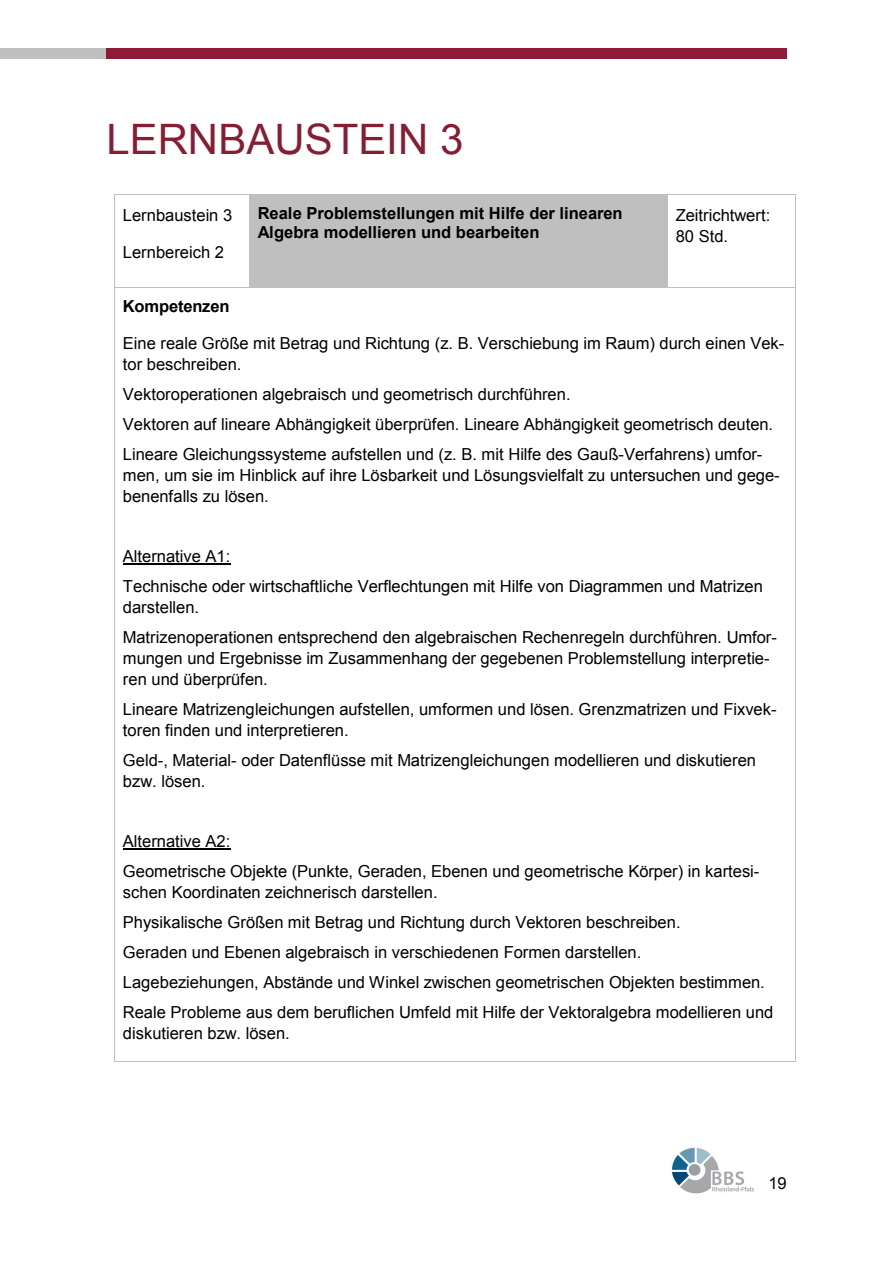
<style>
.page{position:relative;width:893px;height:1263px;background:#fff}
.page>*{position:absolute;margin:0;border:0;box-sizing:border-box;transform-origin:0 0}
.t1{font:42px "Arial";color:#871d33}
.t2{font:16.5px/21px "Arial";color:#000}
.t3{font:700 16.5px/19px "Arial";color:#000}
</style>
<div class="page">
<img style="left:671px;top:1147px;width:83px;height:47px">
<div style="left:0;top:49px;width:109px;height:10px;background:#c0c0c0"></div>
<div style="left:107px;top:49px;width:680px;height:10px;background:#8f1936"></div>
<div style="left:250px;top:195px;width:417px;height:92px;background:#bfbfbf"></div>
<hr style="left:115px;top:195px;width:134px;height:1px;background:#bfbfbf">
<hr style="left:668px;top:195px;width:127px;height:1px;background:#bfbfbf">
<hr style="left:114px;top:204px;width:1px;height:83px;background:#bfbfbf">
<hr style="left:249px;top:204px;width:1px;height:83px;background:#bfbfbf">
<hr style="left:667px;top:204px;width:1px;height:83px;background:#bfbfbf">
<hr style="left:795px;top:204px;width:1px;height:83px;background:#bfbfbf">
<hr style="left:123px;top:564px;width:107px;height:1px;background:#000">
<hr style="left:123px;top:849px;width:107px;height:1px;background:#000">
<hr style="left:115px;top:287px;width:134px;height:1px;background:#bfbfbf">
<hr style="left:250px;top:287px;width:417px;height:1px;background:#bfbfbf">
<hr style="left:668px;top:287px;width:127px;height:1px;background:#bfbfbf">
<hr style="left:114px;top:296px;width:1px;height:765px;background:#bfbfbf">
<hr style="left:115px;top:1061px;width:680px;height:1px;background:#bfbfbf">
<hr style="left:795px;top:296px;width:1px;height:765px;background:#bfbfbf">
<h5 class="t1" style="left:106px;top:112px;width:359px">LERNBAUSTEIN 3</h5>
<p class="t2" style="left:123px;top:204px;width:111px">Lernbaustein 3</p>
<p class="t2" style="left:123px;top:242px;width:103px">Lernbereich 2</p>
<p class="t3" style="left:258px;top:204px;width:366px">Reale Problemstellungen mit Hilfe der linearen<br>Algebra modellieren und bearbeiten</p>
<p class="t2" style="left:676px;top:204px;width:96px">Zeitrichtwert:<br>80 Std.</p>
<p class="t3" style="left:123px;top:297px;width:108px">Kompetenzen</p>
<p class="t2" style="left:123px;top:333px;width:663px">Eine reale Größe mit Betrag und Richtung (z. B. Verschiebung im Raum) durch einen Vek&shy;tor beschreiben.</p>
<p class="t2" style="left:123px;top:384px;width:449px">Vektoroperationen algebraisch und geometrisch durchführen.</p>
<p class="t2" style="left:123px;top:414px;width:652px">Vektoren auf lineare Abhängigkeit überprüfen. Lineare Abhängigkeit geometrisch deuten.</p>
<p class="t2" style="left:123px;top:444px;width:658px">Lineare Gleichungssysteme aufstellen und (z. B. mit Hilfe des Gauß-Verfahrens) umfor&shy;men, um sie im Hinblick auf ihre Lösbarkeit und Lösungsvielfalt zu untersuchen und gege&shy;benenfalls zu lösen.</p>
<p class="t2" style="left:123px;top:546px;width:109px">Alternative A1:</p>
<p class="t2" style="left:123px;top:576px;width:642px">Technische oder wirtschaftliche Verflechtungen mit Hilfe von Diagrammen und Matrizen darstellen.</p>
<p class="t2" style="left:123px;top:627px;width:656px">Matrizenoperationen entsprechend den algebraischen Rechenregeln durchführen. Umfor&shy;mungen und Ergebnisse im Zusammenhang der gegebenen Problemstellung interpretie&shy;ren und überprüfen.</p>
<p class="t2" style="left:123px;top:699px;width:655px">Lineare Matrizengleichungen aufstellen, umformen und lösen. Grenzmatrizen und Fixvek&shy;toren finden und interpretieren.</p>
<p class="t2" style="left:123px;top:750px;width:635px">Geld-, Material- oder Datenflüsse mit Matrizengleichungen modellieren und diskutieren bzw. lösen.</p>
<p class="t2" style="left:123px;top:831px;width:109px">Alternative A2:</p>
<p class="t2" style="left:123px;top:861px;width:638px">Geometrische Objekte (Punkte, Geraden, Ebenen und geometrische Körper) in kartesi&shy;schen Koordinaten zeichnerisch darstellen.</p>
<p class="t2" style="left:123px;top:912px;width:559px">Physikalische Größen mit Betrag und Richtung durch Vektoren beschreiben.</p>
<p class="t2" style="left:123px;top:942px;width:520px">Geraden und Ebenen algebraisch in verschiedenen Formen darstellen.</p>
<p class="t2" style="left:123px;top:972px;width:643px">Lagebeziehungen, Abstände und Winkel zwischen geometrischen Objekten bestimmen.</p>
<p class="t2" style="left:123px;top:1002px;width:652px">Reale Probleme aus dem beruflichen Umfeld mit Hilfe der Vektoralgebra modellieren und diskutieren bzw. lösen.</p>
<p class="t2" style="left:768px;top:1173px;width:20px">19</p>
</div>
